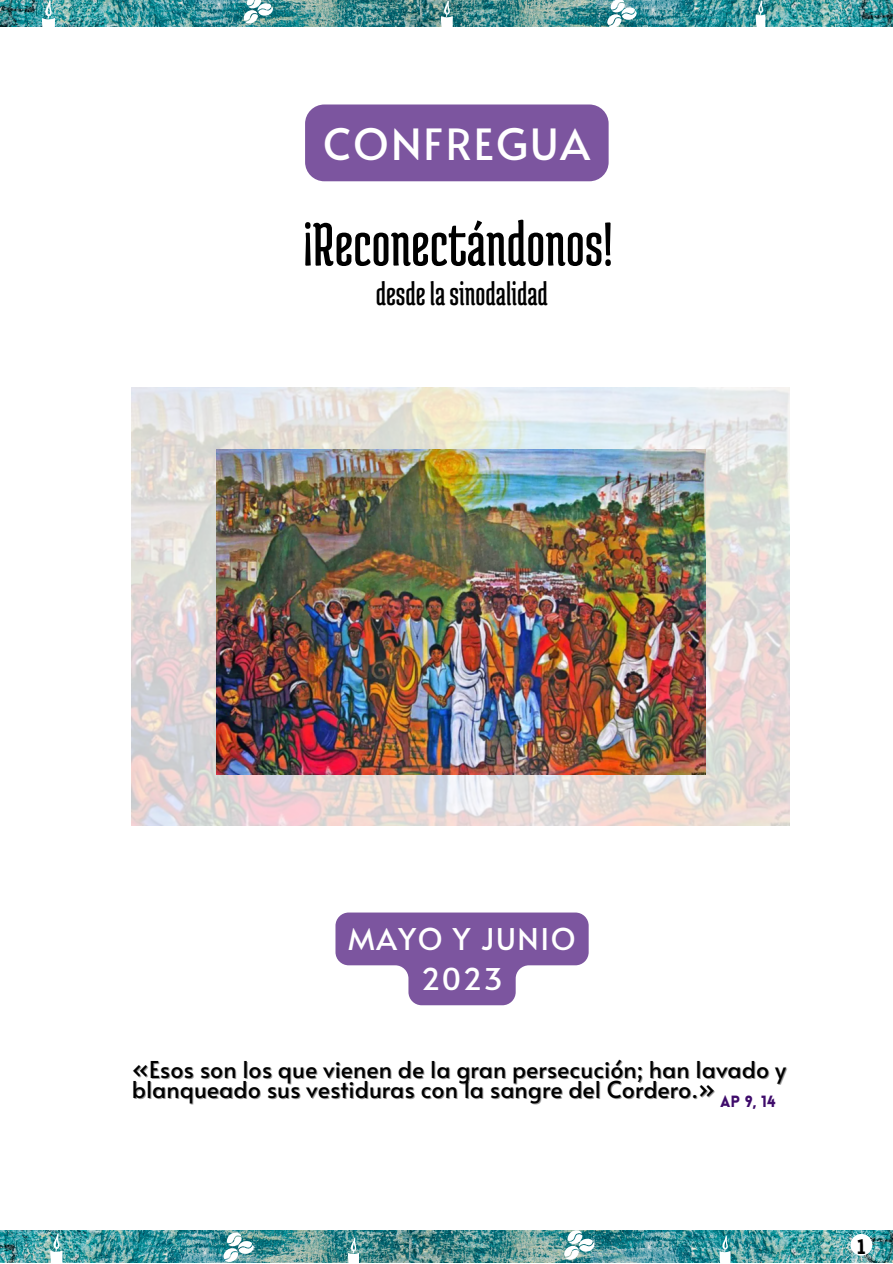
<style>
.page{position:relative;width:893px;height:1264px;background:#fff}
.page>*{position:absolute;margin:0;border:0;box-sizing:border-box;transform-origin:0 0}
.t1{font:65.55px "Medula One";color:#000}
.t2{font:42.9px "Alata";letter-spacing:.05em;color:#fff}
.t3{font:34.35px "Medula One";color:#000}
.t4{font:29.85px/39.9px "Alata";letter-spacing:.05em;color:#fff;text-align:center}
.t5{font:23.25px/20.2px "Alata";color:#000}
.t6{font:19.8px "Chau Philomene One";color:#000}
.t7{font:900 15.9px "Lovelo";color:#3f0c6b}
</style>
<div class="page">
<img style="left:0;top:0;width:424px;height:27px">
<img style="left:420px;top:0;width:472px;height:26px">
<svg style="left:42px;top:1px;width:13px;height:26px"></svg>
<svg style="left:441px;top:1px;width:12px;height:26px"></svg>
<svg style="left:755px;top:1px;width:10px;height:26px"></svg>
<svg style="left:241px;top:0;width:34px;height:26px"></svg>
<svg style="left:604px;top:0;width:34px;height:27px"></svg>
<img style="left:0;top:1230px;width:409px;height:32px">
<img style="left:409px;top:1230px;width:483px;height:32px">
<svg style="left:836px;top:1230px;width:50px;height:33px"></svg>
<svg style="left:50px;top:1234px;width:13px;height:28px"></svg>
<svg style="left:348px;top:1237px;width:11px;height:25px"></svg>
<svg style="left:719px;top:1235px;width:11px;height:27px"></svg>
<svg style="left:221px;top:1230px;width:35px;height:32px"></svg>
<svg style="left:561px;top:1230px;width:35px;height:32px"></svg>
<img style="left:132px;top:388px;width:657px;height:437px">
<svg style="left:779px;top:459px;width:11px;height:64px"></svg>
<svg style="left:485px;top:443px;width:66px;height:7px"></svg>
<img style="left:216px;top:450px;width:489px;height:325px">
<div style="left:305px;top:104px;width:303px;height:77px;background:#7c559f;border-radius:19px"></div>
<svg style="left:335px;top:912px;width:253px;height:93px"></svg>
<p class="t2" style="left:323px;top:113px;width:268px">CONFREGUA</p>
<p class="t1" style="left:303px;top:210px;width:311px">¡Reconectándonos!</p>
<p class="t3" style="left:376px;top:276px;width:174px">desdelasinodalidad</p>
<p class="t4" style="left:348px;top:918px;width:229px">MAYO Y JUNIO<br>2023</p>
<p class="t5" style="left:132px;top:1057px;width:656px">«Esos son los que vienen de la gran persecución; han lavado y blanqueado sus vestiduras con la sangre del Cordero.»</p>
<p class="t7" style="left:720px;top:1094px;width:57px">ap 9, 14</p>
<p class="t6" style="left:857px;top:1233px;width:10px">1</p>
</div>
